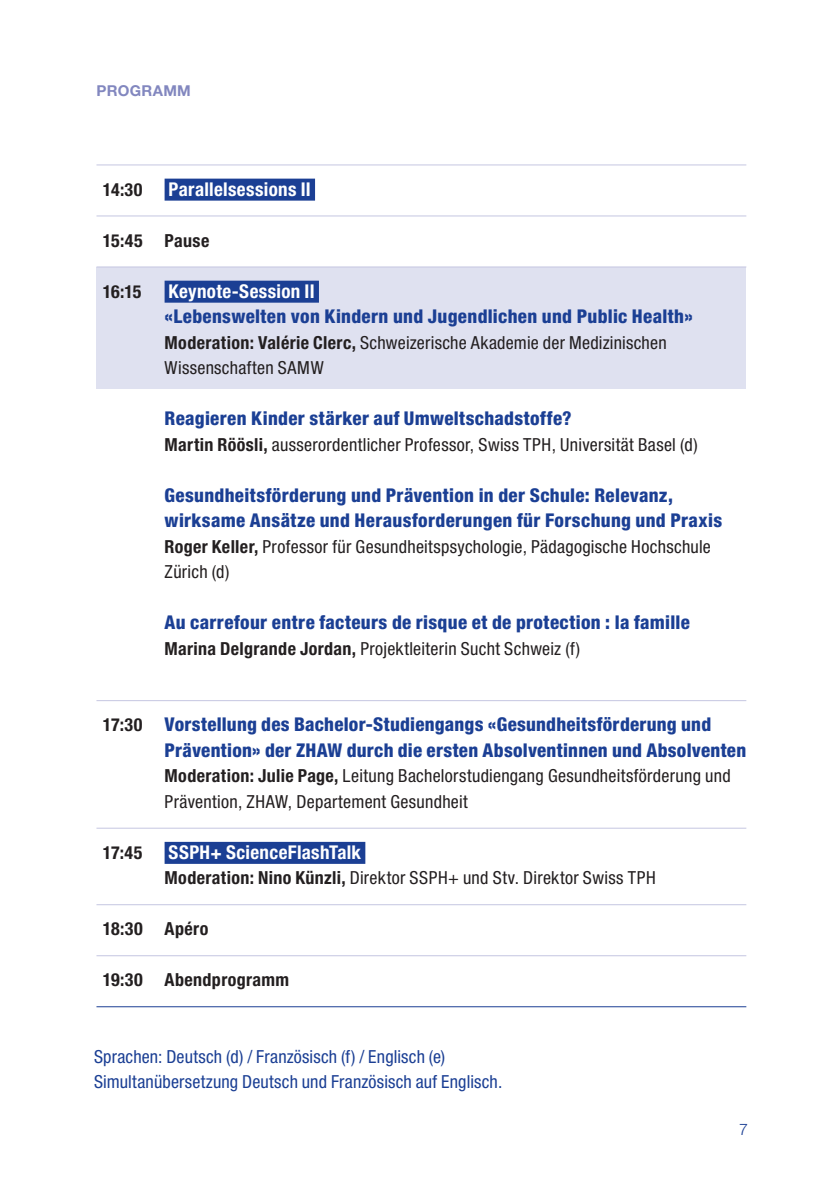
<style>
.page{position:relative;width:840px;height:1191px;background:#fff}
.page>*{position:absolute;margin:0;border:0;box-sizing:border-box;transform-origin:0 0}
.t1{font:800 condensed 19px/25.4px "Helvetica Neue LT Pro";letter-spacing:.015em;color:#1b3f94}
.t2{font:700 condensed 19px "Helvetica Neue LT Pro";letter-spacing:.02em;color:#fff}
.t3{font:condensed 18px/25.6px "Helvetica Neue LT Pro";letter-spacing:.015em;color:#231f20}
.t4{font:condensed 18px/25.6px "Helvetica Neue LT Pro";letter-spacing:.01em;color:#1b3f94}
.t5{font:700 condensed 18px "Helvetica Neue LT Pro";letter-spacing:.02em;color:#231f20}
.t6{font:300 16px "Helvetica Neue LT Pro";color:#1b3f94}
.t7{font:700 15px "Helvetica Neue LT Pro";letter-spacing:.02em;color:#8287bf}
.s1{font-weight:700}
.s2{font-weight:700;font-size:18px;color:#231f20}
</style>
<div class="page">
<div style="left:96px;top:267px;width:650px;height:122px;background:#dfe1f0"></div>
<hr style="left:96px;top:164px;width:650px;height:1px;background:#c5c6e1">
<div style="left:164px;top:179px;width:151px;height:22px;background:#1b3f94"></div>
<hr style="left:96px;top:215px;width:650px;height:1px;background:#c5c6e1">
<hr style="left:96px;top:266px;width:650px;height:1px;background:#c5c6e1">
<div style="left:164px;top:281px;width:155px;height:22px;background:#1b3f94"></div>
<hr style="left:96px;top:700px;width:650px;height:1px;background:#c5c6e1">
<hr style="left:96px;top:827px;width:650px;height:1px;background:#c5c6e1">
<div style="left:164px;top:842px;width:201px;height:22px;background:#1b3f94"></div>
<hr style="left:96px;top:904px;width:650px;height:1px;background:#c5c6e1">
<hr style="left:96px;top:955px;width:650px;height:1px;background:#c5c6e1">
<hr style="left:96px;top:1006px;width:650px;height:1px;background:#1b3f94">
<p class="t7" style="left:96px;top:81px;width:96px">PROGRAMM</p>
<p class="t5" style="left:103px;top:178px;width:41px">14:30</p>
<p class="t2" style="left:168px;top:177px;width:143px">Parallelsessions II</p>
<p class="t5" style="left:103px;top:229px;width:108px">15:45 Pause</p>
<p class="t5" style="left:103px;top:280px;width:40px">16:15</p>
<p class="t2" style="left:168px;top:279px;width:147px">Keynote-Session II</p>
<p class="t1" style="left:164px;top:303px;width:529px">«Lebenswelten von Kindern und Jugendlichen und Public Health»</p>
<p class="t3" style="left:164px;top:329px;width:503px"><span class="s1">Moderation: Valérie Clerc,</span> Schweizerische Akademie der Medizinischen<br>Wissenschaften SAMW</p>
<p class="t1" style="left:164px;top:405px;width:408px">Reagieren Kinder stärker auf Umweltschadstoffe?</p>
<p class="t3" style="left:164px;top:431px;width:534px"><span class="s1">Martin Röösli,</span> ausserordentlicher Professor, Swiss TPH, Universität Basel (d)</p>
<p class="t1" style="left:164px;top:482px;width:558px">Gesundheitsförderung und Prävention in der Schule: Relevanz, wirksame Ansätze und Herausforderungen für Forschung und Praxis</p>
<p class="t3" style="left:164px;top:533px;width:547px"><span class="s1">Roger Keller,</span> Professor für Gesundheitspsychologie, Pädagogische Hochschule<br>Zürich (d)</p>
<p class="t1" style="left:164px;top:609px;width:526px">Au carrefour entre facteurs de risque et de protection : la famille</p>
<p class="t3" style="left:164px;top:635px;width:417px"><span class="s1">Marina Delgrande Jordan,</span> Projektleiterin Sucht Schweiz (f)</p>
<p class="t1" style="left:164px;top:711px;width:583px;text-indent:-62px"><span class="s2">17:30</span> Vorstellung des Bachelor-Studiengangs «Gesundheitsförderung und<br>Prävention» der ZHAW durch die ersten Absolventinnen und Absolventen</p>
<p class="t3" style="left:164px;top:763px;width:567px"><span class="s1">Moderation: Julie Page,</span> Leitung Bachelorstudiengang Gesundheitsförderung und<br>Prävention, ZHAW, Departement Gesundheit</p>
<p class="t5" style="left:103px;top:841px;width:41px">17:45</p>
<p class="t2" style="left:168px;top:840px;width:194px">SSPH+ ScienceFlashTalk</p>
<p class="t3" style="left:164px;top:865px;width:492px"><span class="s1">Moderation: Nino Künzli,</span> Direktor SSPH+ und Stv. Direktor Swiss TPH</p>
<p class="t5" style="left:103px;top:918px;width:107px">18:30 Apéro</p>
<p class="t5" style="left:103px;top:969px;width:188px">19:30 Abendprogramm</p>
<p class="t4" style="left:94px;top:1043px;width:409px">Sprachen: Deutsch (d) / Französisch (f) / Englisch (e)<br>Simultanübersetzung Deutsch und Französisch auf Englisch.</p>
<p class="t6" style="left:738px;top:1119px;width:10px">7</p>
</div>
